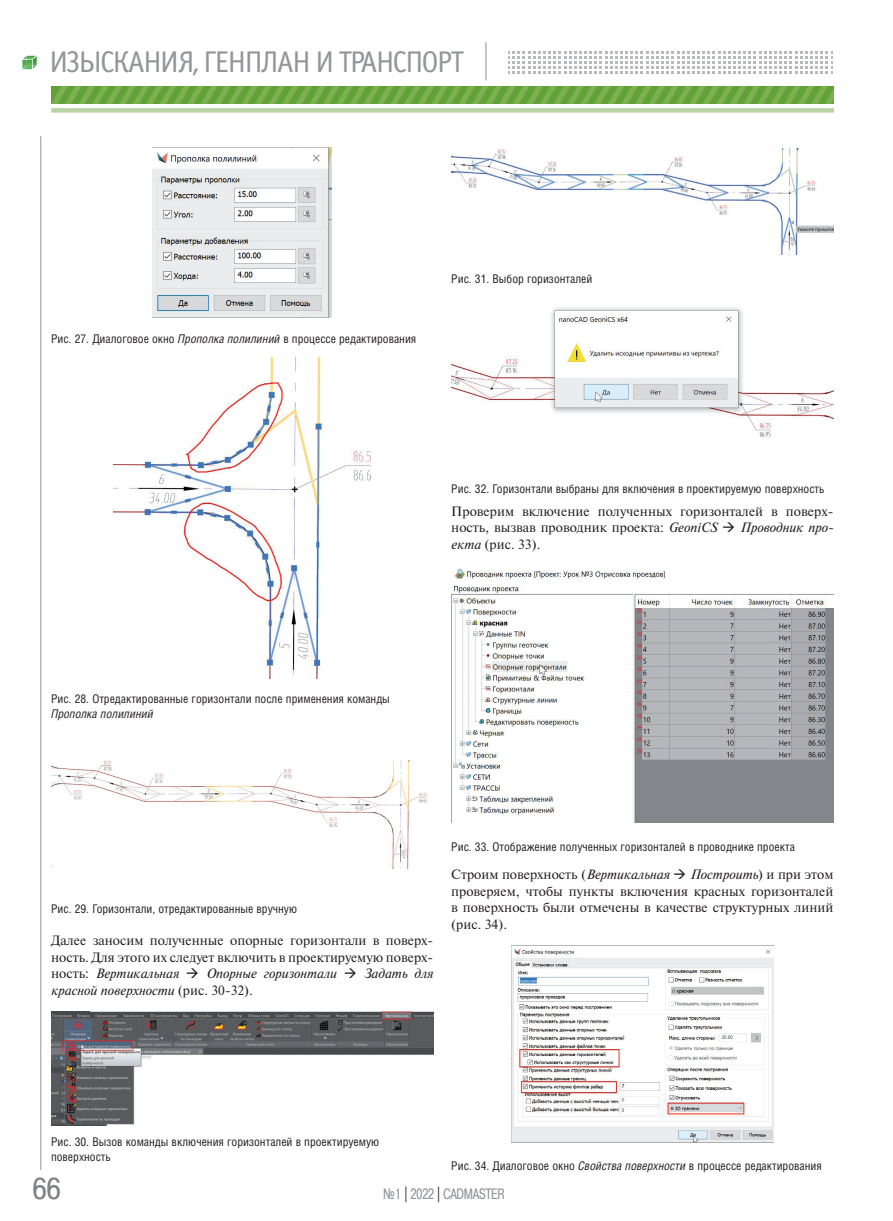
<style>
.page{position:relative;width:893px;height:1221px;background:#fff}
.page>*{position:absolute;margin:0;border:0;box-sizing:border-box;transform-origin:0 0}
.t1{font:30px "Officina Sans C";letter-spacing:-.05em;color:#939598}
.t2{font:30px "Pragmatica Cond C";color:#808285;scale:1.07 1}
.t3{font:15px "Pragmatica Cond C";color:#939598;scale:.9 1}
.t4{font:13.5px/16.5px "Newton C";color:#231f20;text-align:justify}
.t5{font:12px/15px "Helios Cond";color:#231f20}
.t6{font:italic 12px "Helios Cond";color:#231f20}
.s1{font-style:italic}
.s2{color:#231f20}
</style>
<div class="page">
<svg style="left:22px;top:55px;width:15px;height:15px"></svg>
<hr style="left:485px;top:42px;width:1px;height:38px;background:#939598">
<svg style="left:508px;top:51px;width:324px;height:23px"></svg>
<svg style="left:51px;top:86px;width:782px;height:18px;background:#6da843"></svg>
<div style="left:51px;top:108px;width:782px;height:5px;background:#bad3a4"></div>
<hr style="left:40px;top:136px;width:1px;height:1033px;background:#939598">
<img style="left:153px;top:148px;width:178px;height:169px">
<img style="left:113px;top:358px;width:258px;height:320px">
<img style="left:51px;top:760px;width:376px;height:108px">
<img style="left:51px;top:1011px;width:382px;height:114px">
<img style="left:451px;top:148px;width:382px;height:107px">
<img style="left:451px;top:307px;width:382px;height:130px">
<img style="left:451px;top:568px;width:382px;height:254px">
<img style="left:511px;top:945px;width:262px;height:197px">
<h1 class="t1" style="left:49px;top:51px;width:416px">ИЗЫСКАНИЯ, ГЕНПЛАН И ТРАНСПОРТ</h1>
<p class="t5" style="left:51px;top:332px;width:367px">Рис. 27. Диалоговое окно <span class="s1">Прополка полилиний</span> в процессе редактирования</p>
<p class="t5" style="left:451px;top:272px;width:143px">Рис. 31. Выбор горизонталей</p>
<p class="t5" style="left:451px;top:482px;width:375px">Рис. 32. Горизонтали выбраны для включения в проектируемую поверхность</p>
<p class="t4" style="left:451px;top:504px;width:384px">Проверим включение полученных горизонталей в поверх&shy;ность, вызвав проводник проекта: <span class="s1">GeoniCS</span> → <span class="s1">Проводник про&shy;екта</span> (рис. 33).</p>
<p class="t5" style="left:51px;top:692px;width:340px">Рис. 28. Отредактированные горизонтали после применения команды</p>
<p class="t6" style="left:51px;top:709px;width:104px">Прополка полилиний</p>
<p class="t5" style="left:51px;top:902px;width:248px">Рис. 29. Горизонтали, отредактированные вручную</p>
<p class="t4" style="left:51px;top:933px;width:384px">Далее заносим полученные опорные горизонтали в поверх&shy;ность. Для этого их следует включить в проектируемую поверх&shy;ность: <span class="s1">Вертикальная</span> → <span class="s1">Опорные горизонтали</span> → <span class="s1">Задать для красной поверхности</span> (рис. 30-32).</p>
<p class="t5" style="left:451px;top:839px;width:345px">Рис. 33. Отображение полученных горизонталей в проводнике проекта</p>
<p class="t4" style="left:451px;top:867px;width:384px">Строим поверхность (<span class="s1">Вертикальная</span> → <span class="s1">Построить</span>) и при этом проверяем, чтобы пункты включения красных горизонталей в поверхность были отмечены в качестве структурных линий (рис. 34).</p>
<p class="t5" style="left:51px;top:1135px;width:330px">Рис. 30. Вызов команды включения горизонталей в проектируемую поверхность</p>
<p class="t5" style="left:451px;top:1159px;width:372px">Рис. 34. Диалоговое окно <span class="s1">Свойства поверхности</span> в процессе редактирования</p>
<h1 class="t2" style="left:33px;top:1171px;width:27px">66</h1>
<p class="t3" style="left:383px;top:1185px;width:136px">¹1 <span class="s2">|</span> 2022 <span class="s2">|</span> CADMASTER</p>
</div>
